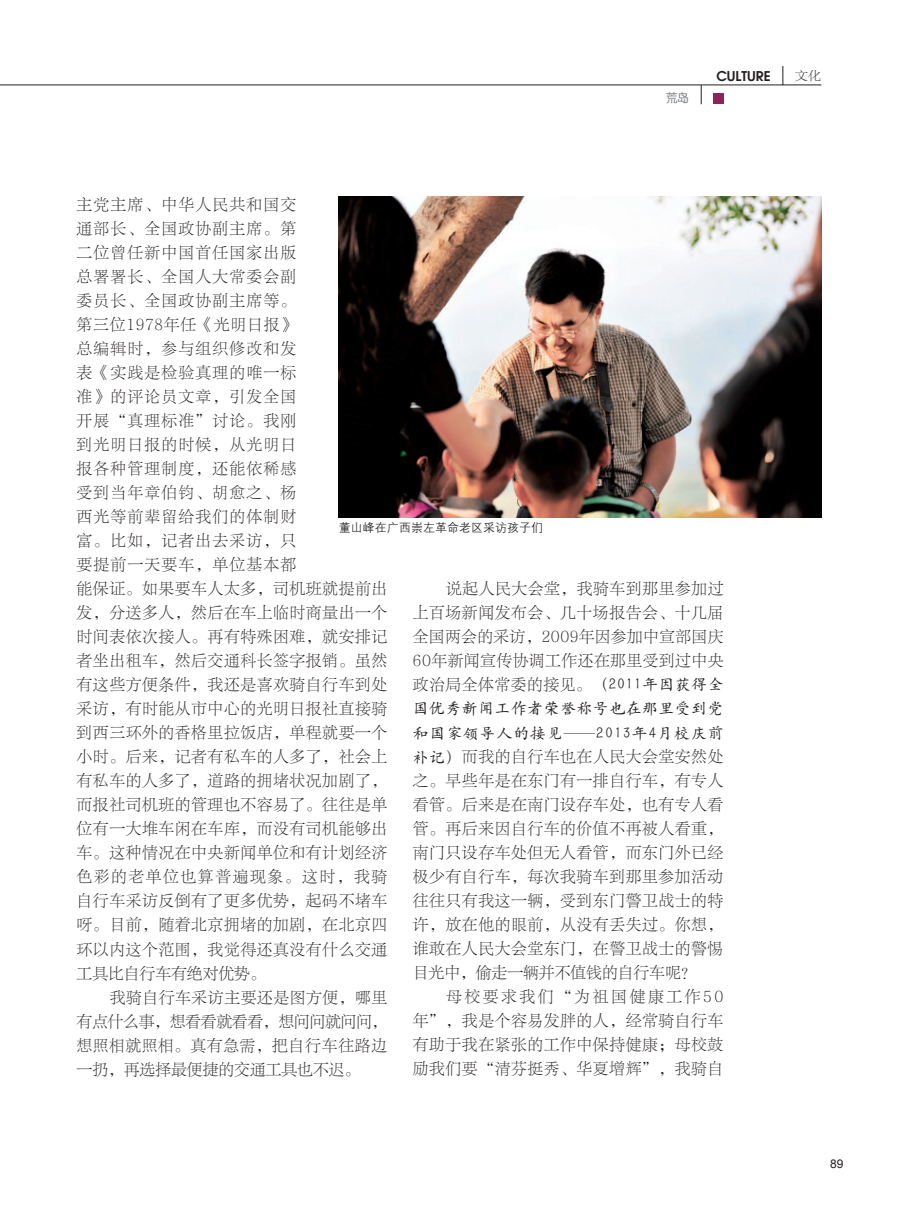
<style>
.page{position:relative;width:898px;height:1217px;background:#fff}
.page>*{position:absolute;margin:0;border:0;box-sizing:border-box;transform-origin:0 0}
.正文{font:15.75px/24px "FZLTSK GBK1 0";letter-spacing:.04em;color:#231f20;text-align:justify}
.t1{font:600 13.5px "Avant Garde";color:#231f20}
.正文-2{font:12px "H Yg 2 gj";color:#231f20}
.t2{font:12px "Arial";color:#231f20}
.t3{font:12px "FZLTSK GBK1 0";color:#231f20;scale:1.1 1}
.提示语{font:12px "FZLTHJW GB1 0";color:#787a7d}
.s1{font-family:"H Yc 1 gj"}
</style>
<div class="page">
<hr style="left:0;top:85px;width:821px;height:1px;background:#231f20">
<svg style="left:782px;top:66px;width:1px;height:19px"></svg>
<div style="left:713px;top:94px;width:10px;height:10px;background:#8e235a"></div>
<svg style="left:700px;top:85px;width:1px;height:19px"></svg>
<img style="left:339px;top:196px;width:482px;height:321px">
<p class="提示语" style="left:665px;top:92px;width:25px">荒岛</p>
<p class="t1" style="left:716px;top:67px;width:56px">CULTURE</p>
<p class="t3" style="left:794px;top:69px;width:25px">文化</p>
<p class="正文" style="left:77px;top:193px;width:312px;text-align:left">主党主席、中华人民共和国交<br>通部长、全国政协副主席。第<br>二位曾任新中国首任国家出版<br>总署署长、全国人大常委会副<br>委员长、全国政协副主席等。<br>第三位1978年任《光明日报》<br>总编辑时，参与组织修改和发<br>表《实践是检验真理的唯一标<br>准》的评论员文章，引发全国<br>开展“真理标准”讨论。我刚<br>到光明日报的时候，从光明日<br>报各种管理制度，还能依稀感<br>受到当年章伯钧、胡愈之、杨<br>西光等前辈留给我们的体制财<br>富。比如，记者出去采访，只<br>要提前一天要车，单位基本都<br>能保证。如果要车人太多，司机班就提前出发，分送多人，然后在车上临时商量出一个时间表依次接人。再有特殊困难，就安排记者坐出租车，然后交通科长签字报销。虽然有这些方便条件，我还是喜欢骑自行车到处采访，有时能从市中心的光明日报社直接骑到西三环外的香格里拉饭店，单程就要一个小时。后来，记者有私车的人多了，社会上有私车的人多了，道路的拥堵状况加剧了，而报社司机班的管理也不容易了。往往是单位有一大堆车闲在车库，而没有司机能够出车。这种情况在中央新闻单位和有计划经济色彩的老单位也算普遍现象。这时，我骑自行车采访反倒有了更多优势，起码不堵车呀。目前，随着北京拥堵的加剧，在北京四环以内这个范围，我觉得还真没有什么交通工具比自行车有绝对优势。</p>
<p class="正文" style="left:77px;top:985px;width:312px;text-indent:33px">我骑自行车采访主要还是图方便，哪里有点什么事，想看看就看看，想问问就问问，想照相就照相。真有急需，把自行车往路边一扔，再选择最便捷的交通工具也不迟。</p>
<p class="正文-2" style="left:339px;top:521px;width:205px">董山峰在广西崇左革命老区采访孩子们</p>
<p class="正文" style="left:412px;top:577px;width:312px;text-indent:33px">说起人民大会堂，我骑车到那里参加过上百场新闻发布会、几十场报告会、十几届全国两会的采访，2009年因参加中宣部国庆60年新闻宣传协调工作还在那里受到过中央政治局全体常委的接见。<span class="s1">（2011年因获得全国优秀新闻工作者荣誉称号也在那里受到党和国家领导人的接见——2013年4月校庆前补记）</span>而我的自行车也在人民大会堂安然处之。早些年是在东门有一排自行车，有专人看管。后来是在南门设存车处，也有专人看管。再后来因自行车的价值不再被人看重，南门只设存车处但无人看管，而东门外已经极少有自行车，每次我骑车到那里参加活动往往只有我这一辆，受到东门警卫战士的特许，放在他的眼前，从没有丢失过。你想，谁敢在人民大会堂东门，在警卫战士的警惕目光中，偷走一辆并不值钱的自行车呢？</p>
<p class="正文" style="left:412px;top:985px;width:312px;text-indent:33px">母校要求我们“为祖国健康工作50年”，我是个容易发胖的人，经常骑自行车有助于我在紧张的工作中保持健康；母校鼓励我们要“清芬挺秀、华夏增辉”，我骑自</p>
<p class="t2" style="left:829px;top:1155px;width:15px">89</p>
</div>
